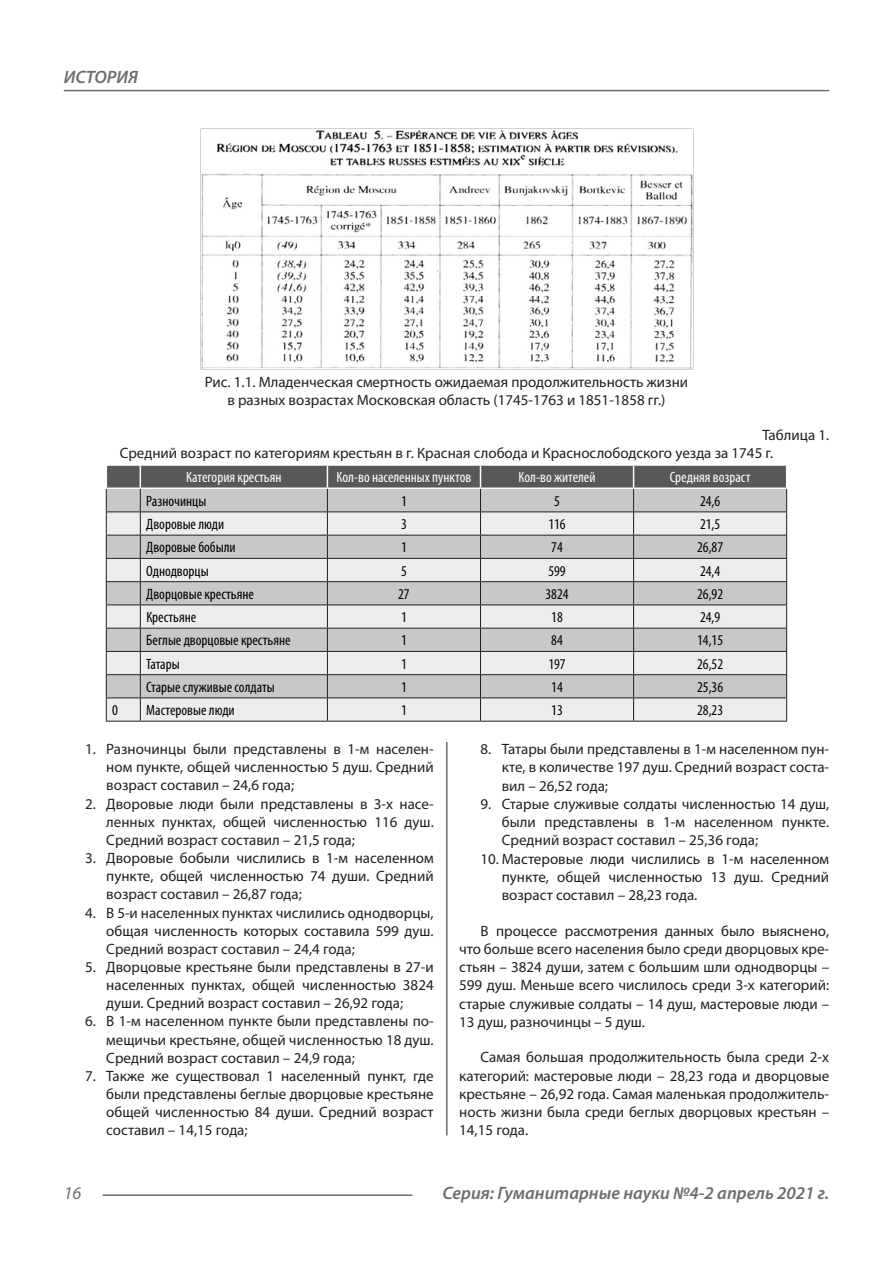
<style>
.page{position:relative;width:893px;height:1263px;background:#fff}
.page>*{position:absolute;margin:0;border:0;box-sizing:border-box;transform-origin:0 0}
.t1{font:italic 600 18px "Myriad Pro";color:#6c6d70}
.t2{font:italic 18px "Myriad Pro";color:#6c6d70}
.Статья_текст{font:15px/18.1px "Myriad Pro";color:#231f20;text-align:justify}
.Таблица_Строка{font:condensed 15px "Myriad Pro";color:#000}
.Рисунок_в_статье{font:15px "Myriad Pro";color:#231f20}
.Таблица_Заголовок_Яч{font:condensed 15px "Myriad Pro";color:#fff}
</style>
<div class="page">
<hr style="left:446px;top:128px;width:1px;height:1007px;background:#231f20">
<hr style="left:103px;top:1194px;width:309px;height:2px;background:#6c6d70">
<hr style="left:64px;top:90px;width:765px;height:1px;background:#6c6d70">
<div style="left:441px;top:112px;width:11px;height:630px;background:#fff"></div>
<img style="left:200px;top:128px;width:493px;height:241px">
<svg style="left:106px;top:465px;width:681px;height:256px;background:#c7c7c9"></svg>
<hr style="left:106px;top:721px;width:34px;height:1px;background:#231f20">
<hr style="left:140px;top:721px;width:187px;height:1px;background:#231f20">
<hr style="left:327px;top:721px;width:153px;height:1px;background:#231f20">
<hr style="left:480px;top:721px;width:154px;height:1px;background:#231f20">
<hr style="left:634px;top:721px;width:153px;height:1px;background:#231f20">
<p class="t1" style="left:64px;top:66px;width:76px">ИСТОРИЯ</p>
<p class="Рисунок_в_статье" style="left:205px;top:373px;width:485px">Рис. 1.1. Младенческая смертность ожидаемая продолжительность жизни</p>
<p class="Рисунок_в_статье" style="left:227px;top:391px;width:440px">в разных возрастах Московская область (1745-1763 и 1851-1858 гг.)</p>
<p class="Рисунок_в_статье" style="left:762px;top:426px;width:68px">Таблица 1.</p>
<p class="Рисунок_в_статье" style="left:120px;top:444px;width:655px">Средний возраст по категориям крестьян в г. Красная слобода и Краснослободского уезда за 1745 г.</p>
<p class="Таблица_Заголовок_Яч" style="left:186px;top:468px;width:97px">Категория крестьян</p>
<p class="Таблица_Заголовок_Яч" style="left:337px;top:468px;width:136px">Кол-во населенных пунктов</p>
<p class="Таблица_Заголовок_Яч" style="left:519px;top:468px;width:78px">Кол-во жителей</p>
<p class="Таблица_Заголовок_Яч" style="left:670px;top:468px;width:82px">Средняя возраст</p>
<p class="Таблица_Строка" style="left:146px;top:492px;width:61px">Разночинцы</p>
<p class="Таблица_Строка" style="left:401px;top:492px;width:7px">1</p>
<p class="Таблица_Строка" style="left:554px;top:492px;width:7px">5</p>
<p class="Таблица_Строка" style="left:700px;top:492px;width:22px">24,6</p>
<p class="Таблица_Строка" style="left:146px;top:515px;width:79px">Дворовые люди</p>
<p class="Таблица_Строка" style="left:401px;top:515px;width:7px">3</p>
<p class="Таблица_Строка" style="left:548px;top:515px;width:19px">116</p>
<p class="Таблица_Строка" style="left:700px;top:515px;width:22px">21,5</p>
<p class="Таблица_Строка" style="left:146px;top:538px;width:91px">Дворовые бобыли</p>
<p class="Таблица_Строка" style="left:401px;top:538px;width:7px">1</p>
<p class="Таблица_Строка" style="left:551px;top:538px;width:13px">74</p>
<p class="Таблица_Строка" style="left:697px;top:538px;width:28px">26,87</p>
<p class="Таблица_Строка" style="left:146px;top:562px;width:64px">Однодворцы</p>
<p class="Таблица_Строка" style="left:401px;top:562px;width:7px">5</p>
<p class="Таблица_Строка" style="left:548px;top:562px;width:19px">599</p>
<p class="Таблица_Строка" style="left:700px;top:562px;width:22px">24,4</p>
<p class="Таблица_Строка" style="left:146px;top:585px;width:109px">Дворцовые крестьяне</p>
<p class="Таблица_Строка" style="left:398px;top:585px;width:13px">27</p>
<p class="Таблица_Строка" style="left:545px;top:585px;width:25px">3824</p>
<p class="Таблица_Строка" style="left:697px;top:585px;width:28px">26,92</p>
<p class="Таблица_Строка" style="left:146px;top:608px;width:51px">Крестьяне</p>
<p class="Таблица_Строка" style="left:401px;top:608px;width:7px">1</p>
<p class="Таблица_Строка" style="left:551px;top:608px;width:13px">18</p>
<p class="Таблица_Строка" style="left:700px;top:608px;width:22px">24,9</p>
<p class="Таблица_Строка" style="left:146px;top:631px;width:146px">Беглые дворцовые крестьяне</p>
<p class="Таблица_Строка" style="left:401px;top:631px;width:7px">1</p>
<p class="Таблица_Строка" style="left:551px;top:631px;width:13px">84</p>
<p class="Таблица_Строка" style="left:697px;top:631px;width:28px">14,15</p>
<p class="Таблица_Строка" style="left:146px;top:655px;width:35px">Татары</p>
<p class="Таблица_Строка" style="left:401px;top:655px;width:7px">1</p>
<p class="Таблица_Строка" style="left:548px;top:655px;width:19px">197</p>
<p class="Таблица_Строка" style="left:697px;top:655px;width:28px">26,52</p>
<p class="Таблица_Строка" style="left:146px;top:678px;width:130px">Старые служивые солдаты</p>
<p class="Таблица_Строка" style="left:401px;top:678px;width:7px">1</p>
<p class="Таблица_Строка" style="left:551px;top:678px;width:13px">14</p>
<p class="Таблица_Строка" style="left:697px;top:678px;width:28px">25,36</p>
<p class="Таблица_Строка" style="left:112px;top:701px;width:7px">0</p>
<p class="Таблица_Строка" style="left:146px;top:701px;width:90px">Мастеровые люди</p>
<p class="Таблица_Строка" style="left:401px;top:701px;width:7px">1</p>
<p class="Таблица_Строка" style="left:551px;top:701px;width:13px">13</p>
<p class="Таблица_Строка" style="left:697px;top:701px;width:28px">28,23</p>
<p class="Статья_текст" style="left:106px;top:740px;width:329px;text-indent:-21px">1. Разночинцы были представлены в 1-м населен&shy;ном пункте, общей численностью 5 душ. Средний возраст составил – 24,6 года;</p>
<p class="Статья_текст" style="left:106px;top:794px;width:329px;text-indent:-21px">2. Дворовые люди были представлены в 3-х насе&shy;ленных пунктах, общей численностью 116 душ.<br>Средний возраст составил – 21,5 года;</p>
<p class="Статья_текст" style="left:106px;top:849px;width:329px;text-indent:-21px">3. Дворовые бобыли числились в 1-м населенном пункте, общей численностью 74 души. Средний возраст составил – 26,87 года;</p>
<p class="Статья_текст" style="left:106px;top:903px;width:329px;text-indent:-21px">4. В 5-и населенных пунктах числились однодворцы, общая численность которых составила 599 душ.<br>Средний возраст составил – 24,4 года;</p>
<p class="Статья_текст" style="left:106px;top:958px;width:329px;text-indent:-21px">5. Дворцовые крестьяне были представлены в 27-и населенных пунктах, общей численностью 3824 души. Средний возраст составил – 26,92 года;</p>
<p class="Статья_текст" style="left:106px;top:1012px;width:329px;text-indent:-21px">6. В 1-м населенном пункте были представлены по&shy;мещичьи крестьяне, общей численностью 18 душ.<br>Средний возраст составил – 24,9 года;</p>
<p class="Статья_текст" style="left:106px;top:1066px;width:329px;text-indent:-21px">7. Также же существовал 1 населенный пункт, где были представлены беглые дворцовые крестьяне общей численностью 84 души. Средний возраст составил – 14,15 года;</p>
<p class="Статья_текст" style="left:502px;top:740px;width:329px;text-indent:-21px">8. Татары были представлены в 1-м населенном пун&shy;кте, в количестве 197 душ. Средний возраст соста&shy;вил – 26,52 года;</p>
<p class="Статья_текст" style="left:502px;top:794px;width:329px;text-indent:-21px">9. Старые служивые солдаты численностью 14 душ, были представлены в 1-м населенном пункте.<br>Средний возраст составил – 25,36 года;</p>
<p class="Статья_текст" style="left:502px;top:849px;width:329px;text-indent:-21px">10. Мастеровые люди числились в 1-м населенном пункте, общей численностью 13 душ. Средний возраст составил – 28,23 года.</p>
<p class="Статья_текст" style="left:459px;top:921px;width:371px;text-indent:21px">В процессе рассмотрения данных было выяснено, что больше всего населения было среди дворцовых кре&shy;стьян – 3824 души, затем с большим шли однодворцы – 599 душ. Меньше всего числилось среди 3-х категорий: старые служивые солдаты – 14 душ, мастеровые люди – 13 душ, разночинцы – 5 душ.</p>
<p class="Статья_текст" style="left:459px;top:1048px;width:371px;text-indent:21px">Самая большая продолжительность была среди 2-х категорий: мастеровые люди – 28,23 года и дворцовые крестьяне – 26,92 года. Самая маленькая продолжитель&shy;ность жизни была среди беглых дворцовых крестьян – 14,15 года.</p>
<p class="t2" style="left:64px;top:1182px;width:19px">16</p>
<p class="t1" style="left:442px;top:1182px;width:388px">Серия: Гуманитарные науки №4-2 апрель 2021 г.</p>
</div>
